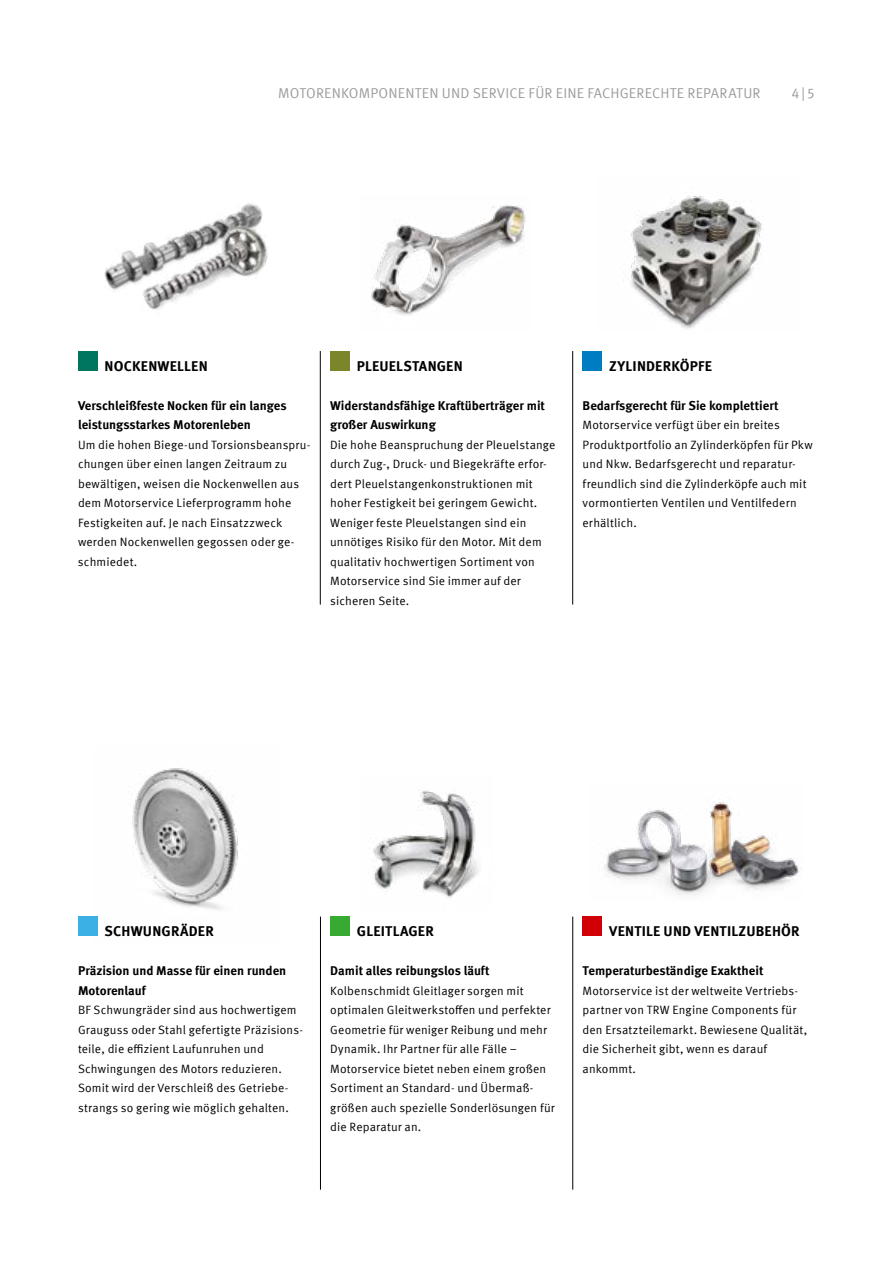
<style>
.page{position:relative;width:893px;height:1263px;background:#fff}
.page>*{position:absolute;margin:0;border:0;box-sizing:border-box;transform-origin:0 0}
.t1{font:700 14.25px "Meta Offc Pro";letter-spacing:.015em;color:#000}
.t2{font:14.25px "Meta Offc Pro Norm";letter-spacing:.01em;color:#9c9c9d}
.t3{font:700 12.75px/19.5px "Meta Offc Pro";color:#000}
.t4{font:12px/19.5px "Meta Offc Pro Norm";letter-spacing:.01em;color:#000}
</style>
<div class="page">
<img style="left:94px;top:768px;width:144px;height:168px">
<img style="left:604px;top:800px;width:197px;height:95px">
<img style="left:373px;top:790px;width:106px;height:108px">
<img style="left:104px;top:250px;width:29px;height:40px">
<img style="left:133px;top:203px;width:135px;height:107px">
<img style="left:371px;top:205px;width:155px;height:110px">
<img style="left:623px;top:196px;width:139px;height:133px">
<hr style="left:572px;top:351px;width:1px;height:254px;background:#000">
<hr style="left:320px;top:351px;width:1px;height:254px;background:#000">
<hr style="left:572px;top:917px;width:1px;height:273px;background:#000">
<hr style="left:320px;top:917px;width:1px;height:273px;background:#000">
<div style="left:78px;top:917px;width:19px;height:19px;background:#3bb0e5"></div>
<div style="left:78px;top:351px;width:19px;height:19px;background:#007661"></div>
<div style="left:330px;top:351px;width:20px;height:19px;background:#7d852b"></div>
<div style="left:583px;top:351px;width:19px;height:19px;background:#007cc3"></div>
<div style="left:583px;top:917px;width:19px;height:19px;background:#d10007"></div>
<div style="left:330px;top:917px;width:20px;height:19px;background:#37aa32"></div>
<p class="t2" style="left:278px;top:82px;width:484px">MOTORENKOMPONENTEN UND SERVICE FÜR EINE FACHGERECHTE REPARATUR</p>
<p class="t2" style="left:791px;top:82px;width:25px">4|5</p>
<p class="t1" style="left:105px;top:354px;width:105px">NOCKENWELLEN</p>
<p class="t3" style="left:78px;top:395px;width:210px">Verschleißfeste Nocken für ein langes leistungsstarkes Motorenleben</p>
<p class="t4" style="left:78px;top:434px;width:234px">Um die hohen Biege-und Torsionsbeanspru&shy;chungen über einen langen Zeitraum zu bewältigen, weisen die Nockenwellen aus dem Motorservice Lieferprogramm hohe Festigkeiten auf. Je nach Einsatzzweck werden Nockenwellen gegossen oder ge&shy;schmiedet.</p>
<p class="t1" style="left:357px;top:354px;width:107px">PLEUELSTANGEN</p>
<p class="t3" style="left:330px;top:395px;width:216px">Widerstandsfähige Kraftüberträger mit großer Auswirkung</p>
<p class="t4" style="left:330px;top:434px;width:227px">Die hohe Beanspruchung der Pleuelstange durch Zug-, Druck- und Biegekräfte erfor&shy;dert Pleuelstangenkonstruktionen mit hoher Festigkeit bei geringem Gewicht.<br>Weniger feste Pleuelstangen sind ein unnötiges Risiko für den Motor. Mit dem qualitativ hochwertigen Sortiment von Motorservice sind Sie immer auf der sicheren Seite.</p>
<p class="t1" style="left:609px;top:354px;width:104px">ZYLINDERKÖPFE</p>
<p class="t3" style="left:583px;top:395px;width:197px">Bedarfsgerecht für Sie komplettiert</p>
<p class="t4" style="left:583px;top:414px;width:232px">Motorservice verfügt über ein breites Produktportfolio an Zylinderköpfen für Pkw und Nkw. Bedarfsgerecht und reparatur&shy;freundlich sind die Zylinderköpfe auch mit vormontierten Ventilen und Ventilfedern erhältlich.</p>
<p class="t1" style="left:105px;top:920px;width:111px">SCHWUNGRÄDER</p>
<p class="t3" style="left:78px;top:960px;width:210px">Präzision und Masse für einen runden<br>Motorenlauf</p>
<p class="t4" style="left:78px;top:999px;width:226px">BF Schwungräder sind aus hochwertigem Grauguss oder Stahl gefertigte Präzisions&shy;teile, die effizient Laufunruhen und Schwingungen des Motors reduzieren.<br>Somit wird der Verschleiß des Getriebe&shy;strangs so gering wie möglich gehalten.</p>
<p class="t1" style="left:357px;top:920px;width:78px">GLEITLAGER</p>
<p class="t3" style="left:330px;top:960px;width:161px">Damit alles reibungslos läuft</p>
<p class="t4" style="left:330px;top:980px;width:226px">Kolbenschmidt Gleitlager sorgen mit optimalen Gleitwerkstoffen und perfekter Geometrie für weniger Reibung und mehr Dynamik. Ihr Partner für alle Fälle – Motorservice bietet neben einem großen Sortiment an Standard- und Übermaß&shy;größen auch spezielle Sonderlösungen für die Reparatur an.</p>
<p class="t1" style="left:609px;top:920px;width:192px">VENTILE UND VENTILZUBEHÖR</p>
<p class="t3" style="left:583px;top:960px;width:182px">Temperaturbeständige Exaktheit</p>
<p class="t4" style="left:583px;top:980px;width:226px">Motorservice ist der weltweite Vertriebs&shy;partner von TRW Engine Components für den Ersatzteilemarkt. Bewiesene Qualität, die Sicherheit gibt, wenn es darauf ankommt.</p>
</div>
